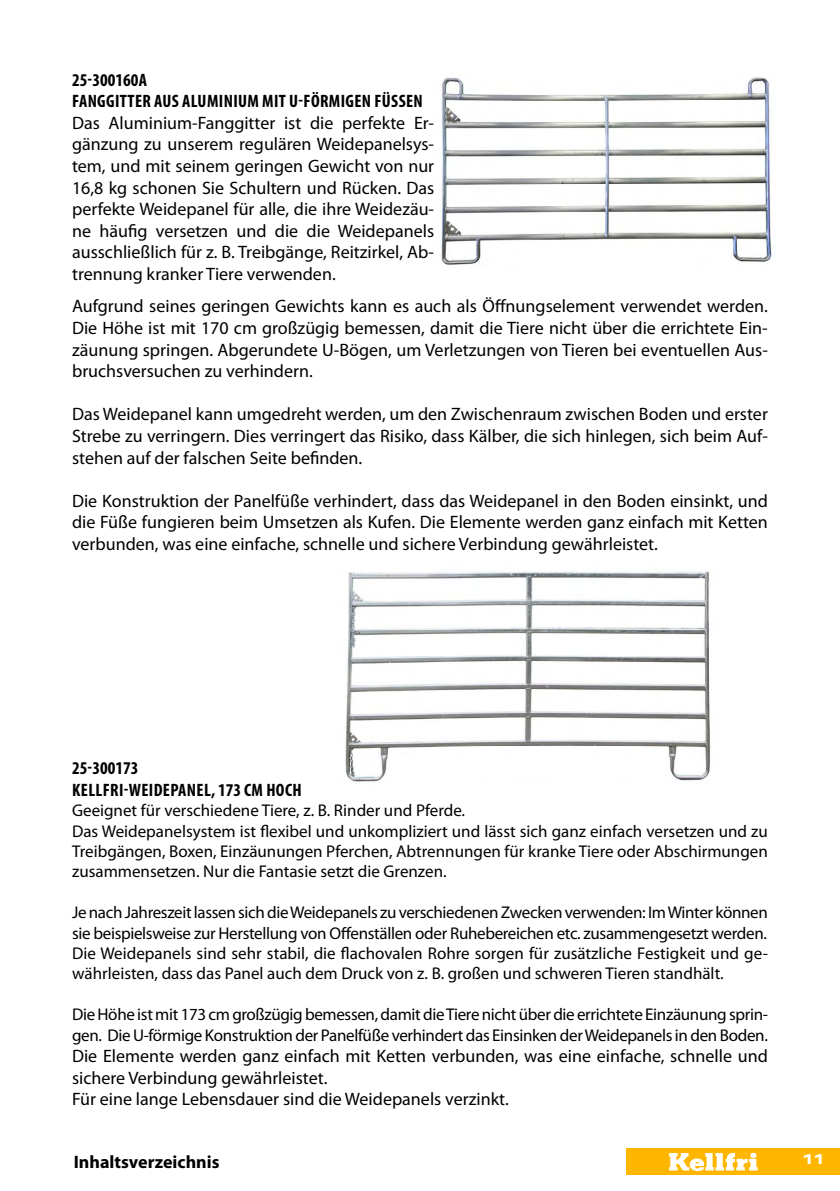
<style>
.page{position:relative;width:840px;height:1191px;background:#fff}
.page>*{position:absolute;margin:0;border:0;box-sizing:border-box;transform-origin:0 0}
.t1{font:700 20px "Myriad Pro";color:#fff}
.t2{font:18px/21.6px "Myriad Pro";color:#000;text-align:justify}
.t3{font:700 condensed 18px/21.6px "Myriad Pro";letter-spacing:.02em;color:#000}
.t4{font:700 18px "Myriad Pro";color:#000}
.t5{font:17px/20.4px "Myriad Pro";color:#000}
.t6{font:17px/20.4px "Myriad Pro";letter-spacing:-.02em;color:#000}
</style>
<div class="page">
<div style="left:626px;top:1148px;width:213px;height:27px;background:#ffb600"></div>
<svg style="left:669px;top:1152px;width:88px;height:19px"></svg>
<img style="left:441px;top:77px;width:331px;height:188px">
<img style="left:345px;top:571px;width:366px;height:211px">
<p class="t3" style="left:72px;top:68px;width:352px">25-300160A<br>FANGGITTER AUS ALUMINIUM MIT U-FÖRMIGEN FÜSSEN</p>
<p class="t2" style="left:72px;top:112px;width:363px">Das Aluminium-Fanggitter ist die perfekte Er&shy;gänzung zu unserem regulären Weidepanelsys&shy;tem, und mit seinem geringen Gewicht von nur 16,8 kg schonen Sie Schultern und Rücken. Das perfekte Weidepanel für alle, die ihre Weidezäu&shy;ne häufig versetzen und die die Weidepanels ausschließlich für z. B. Treibgänge, Reitzirkel, Ab&shy;trennung kranker Tiere verwenden.</p>
<p class="t2" style="left:72px;top:295px;width:697px">Aufgrund seines geringen Gewichts kann es auch als Öffnungselement verwendet werden.<br>Die Höhe ist mit 170 cm großzügig bemessen, damit die Tiere nicht über die errichtete Ein&shy;zäunung springen. Abgerundete U-Bögen, um Verletzungen von Tieren bei eventuellen Aus&shy;bruchsversuchen zu verhindern.</p>
<p class="t2" style="left:72px;top:403px;width:697px">Das Weidepanel kann umgedreht werden, um den Zwischenraum zwischen Boden und erster Strebe zu verringern. Dies verringert das Risiko, dass Kälber, die sich hinlegen, sich beim Auf&shy;stehen auf der falschen Seite befinden.</p>
<p class="t2" style="left:72px;top:489px;width:697px">Die Konstruktion der Panelfüße verhindert, dass das Weidepanel in den Boden einsinkt, und die Füße fungieren beim Umsetzen als Kufen. Die Elemente werden ganz einfach mit Ketten verbunden, was eine einfache, schnelle und sichere Verbindung gewährleistet.</p>
<p class="t3" style="left:72px;top:757px;width:231px">25-300173<br>KELLFRI-WEIDEPANEL, 173 CM HOCH</p>
<p class="t5" style="left:72px;top:800px;width:697px">Geeignet für verschiedene Tiere, z. B. Rinder und Pferde.<br>Das Weidepanelsystem ist flexibel und unkompliziert und lässt sich ganz einfach versetzen und zu Treibgängen, Boxen, Einzäunungen Pferchen, Abtrennungen für kranke Tiere oder Abschirmungen zusammensetzen. Nur die Fantasie setzt die Grenzen.</p>
<p class="t5" style="left:72px;top:902px;width:697px;text-align:justify">Je nach Jahreszeit lassen sich die Weidepanels zu verschiedenen Zwecken verwenden: Im Winter können sie beispielsweise zur Herstellung von Offenställen oder Ruhebereichen etc. zusammengesetzt werden.<br>Die Weidepanels sind sehr stabil, die flachovalen Rohre sorgen für zusätzliche Festigkeit und ge&shy;währleisten, dass das Panel auch dem Druck von z. B. großen und schweren Tieren standhält.</p>
<p class="t6" style="left:72px;top:1004px;width:697px">Die Höhe ist mit 173 cm großzügig bemessen, damit die Tiere nicht über die errichtete Einzäunung sprin&shy;gen. Die U-förmige Konstruktion der Panelfüße verhindert das Einsinken der Weidepanels in den Boden.</p>
<p class="t2" style="left:72px;top:1045px;width:696px;text-align:left">Die Elemente werden ganz einfach mit Ketten verbunden, was eine einfache, schnelle und sichere Verbindung gewährleistet.<br>Für eine lange Lebensdauer sind die Weidepanels verzinkt.</p>
<p class="t4" style="left:74px;top:1150px;width:147px">Inhaltsverzeichnis</p>
<p class="t1" style="left:801px;top:1144px;width:24px">11</p>
</div>
